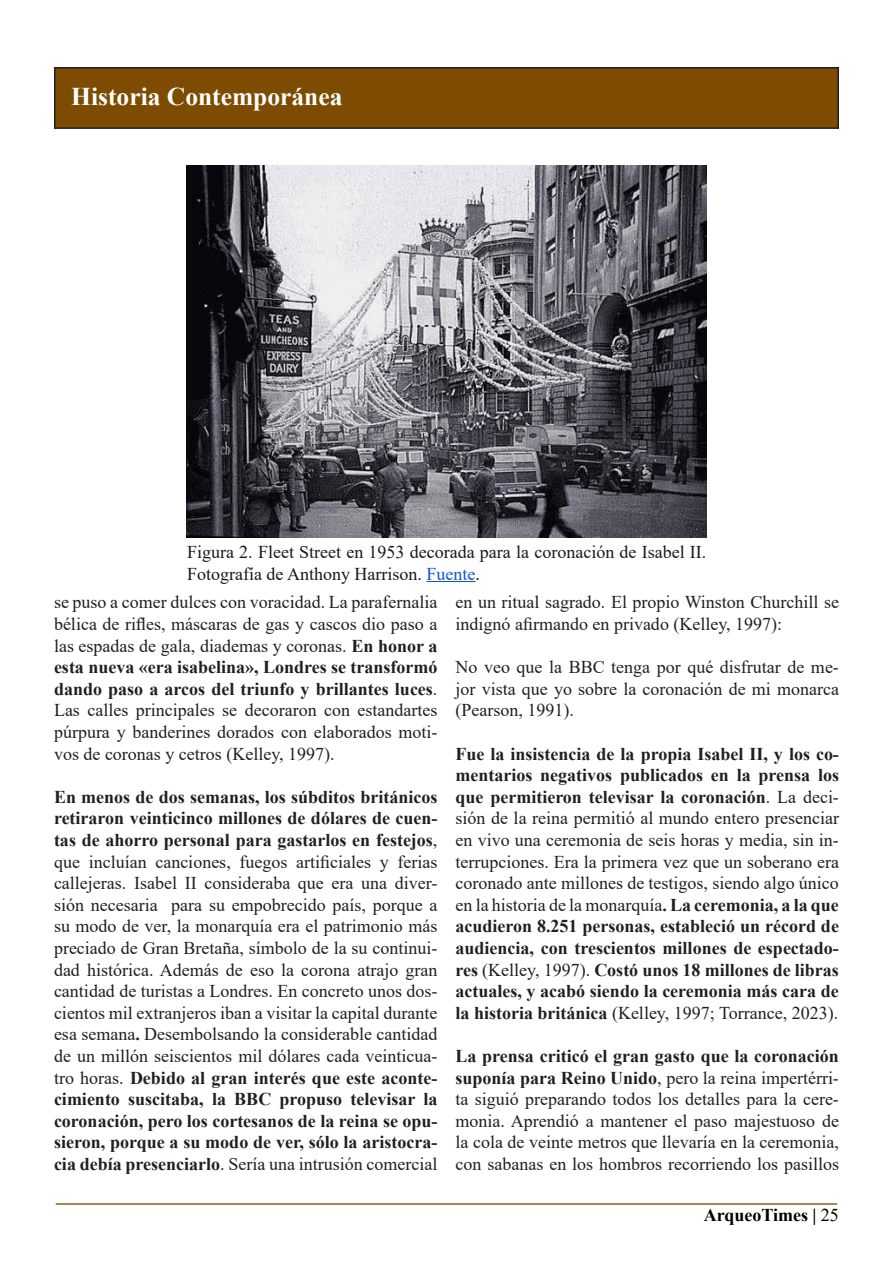
<style>
.page{position:relative;width:893px;height:1263px;background:#fff}
.page>*{position:absolute;margin:0;border:0;box-sizing:border-box;transform-origin:0 0}
.t1{font:700 25.5px "Times New Roman";color:#fff}
.Texto_principal{font:18px/21.6px "Times New Roman";color:#231f20;text-align:justify}
.Texto_principal-2{font:700 18px/21.6px "Times New Roman";color:#231f20;text-align:justify}
.Texto_principal-3{font:18px/21.6px "Times New Roman";color:#1a1a1a}
.t2{font:700 18px "Times New Roman";color:#000}
.s1{color:#15c}
.s2{color:#000}
.s3{font-weight:700}
.s4{font-weight:400}
</style>
<div class="page">
<svg style="left:55px;top:1203px;width:783px;height:2px;background:#a88857"></svg>
<div style="left:55px;top:68px;width:783px;height:60px;background:#7d4c00"></div>
<div style="left:54px;top:67px;width:785px;height:62px;border:2px solid #231f20"></div>
<img style="left:187px;top:166px;width:519px;height:371px">
<hr style="left:427px;top:581px;width:49px;height:1px;background:#15c">
<p class="t1" style="left:71px;top:78px;width:273px">Historia Contemporánea</p>
<p class="Texto_principal-3" style="left:187px;top:540px;width:521px">Figura 2. Fleet Street en 1953 decorada para la coronación de Isabel II.<br>Fotografía de Anthony Harrison. <span class="s1">Fuente</span><span class="s2">.</span></p>
<p class="Texto_principal" style="left:54px;top:591px;width:385px">se puso a comer dulces con voracidad. La parafernalia bélica de rifles, máscaras de gas y cascos dio paso a las espadas de gala, diademas y coronas. <span class="s3">En honor a esta nueva «era isabelina», Londres se transformó dando paso a arcos del triunfo y brillantes luces</span>.<br>Las calles principales se decoraron con estandartes púrpura y banderines dorados con elaborados moti&shy;vos de coronas y cetros (Kelley, 1997).</p>
<p class="Texto_principal" style="left:54px;top:785px;width:385px"><span class="s3">En menos de dos semanas, los súbditos británicos retiraron veinticinco millones de dólares de cuen&shy;tas de ahorro personal para gastarlos en festejos</span>, que incluían canciones, fuegos artificiales y ferias callejeras. Isabel II consideraba que era una diver&shy;sión necesaria para su empobrecido país, porque a su modo de ver, la monarquía era el patrimonio más preciado de Gran Bretaña, símbolo de la su continui&shy;dad histórica. Además de eso la corona atrajo gran cantidad de turistas a Londres. En concreto unos dos&shy;cientos mil extranjeros iban a visitar la capital durante esa semana<span class="s3">.</span> Desembolsando la considerable cantidad de un millón seiscientos mil dólares cada veinticua&shy;tro horas. <span class="s3">Debido al gran interés que este aconte&shy;cimiento suscitaba, la BBC propuso televisar la coronación, pero los cortesanos de la reina se opu&shy;sieron, porque a su modo de ver, sólo la aristocra&shy;cia debía presenciarlo</span>. Sería una intrusión comercial</p>
<p class="Texto_principal" style="left:455px;top:591px;width:385px">en un ritual sagrado. El propio Winston Churchill se indignó afirmando en privado (Kelley, 1997):</p>
<p class="Texto_principal" style="left:455px;top:656px;width:385px">No veo que la BBC tenga por qué disfrutar de me&shy;jor vista que yo sobre la coronación de mi monarca (Pearson, 1991).</p>
<p class="Texto_principal-2" style="left:455px;top:742px;width:385px">Fue la insistencia de la propia Isabel II, y los co&shy;mentarios negativos publicados en la prensa los que permitieron televisar la coronación<span class="s4">. La deci&shy;sión de la reina permitió al mundo entero presenciar en vivo una ceremonia de seis horas y media, sin in&shy;terrupciones. Era la primera vez que un soberano era coronado ante millones de testigos, siendo algo único en la historia de la monarquía</span>. La ceremonia, a la que acudieron 8.251 personas, estableció un récord de audiencia, con trescientos millones de espectado&shy;res <span class="s4">(Kelley, 1997).</span> Costó unos 18 millones de libras actuales, y acabó siendo la ceremonia más cara de la historia británica <span class="s4">(Kelley, 1997; Torrance, 2023).</span></p>
<p class="Texto_principal" style="left:455px;top:1044px;width:385px"><span class="s3">La prensa criticó el gran gasto que la coronación suponía para Reino Unido</span>, pero la reina impertérri&shy;ta siguió preparando todos los detalles para la cere&shy;monia. Aprendió a mantener el paso majestuoso de la cola de veinte metros que llevaría en la ceremonia, con sabanas en los hombros recorriendo los pasillos</p>
<p class="t2" style="left:704px;top:1202px;width:137px">ArqueoTimes | <span class="s4">25</span></p>
</div>
